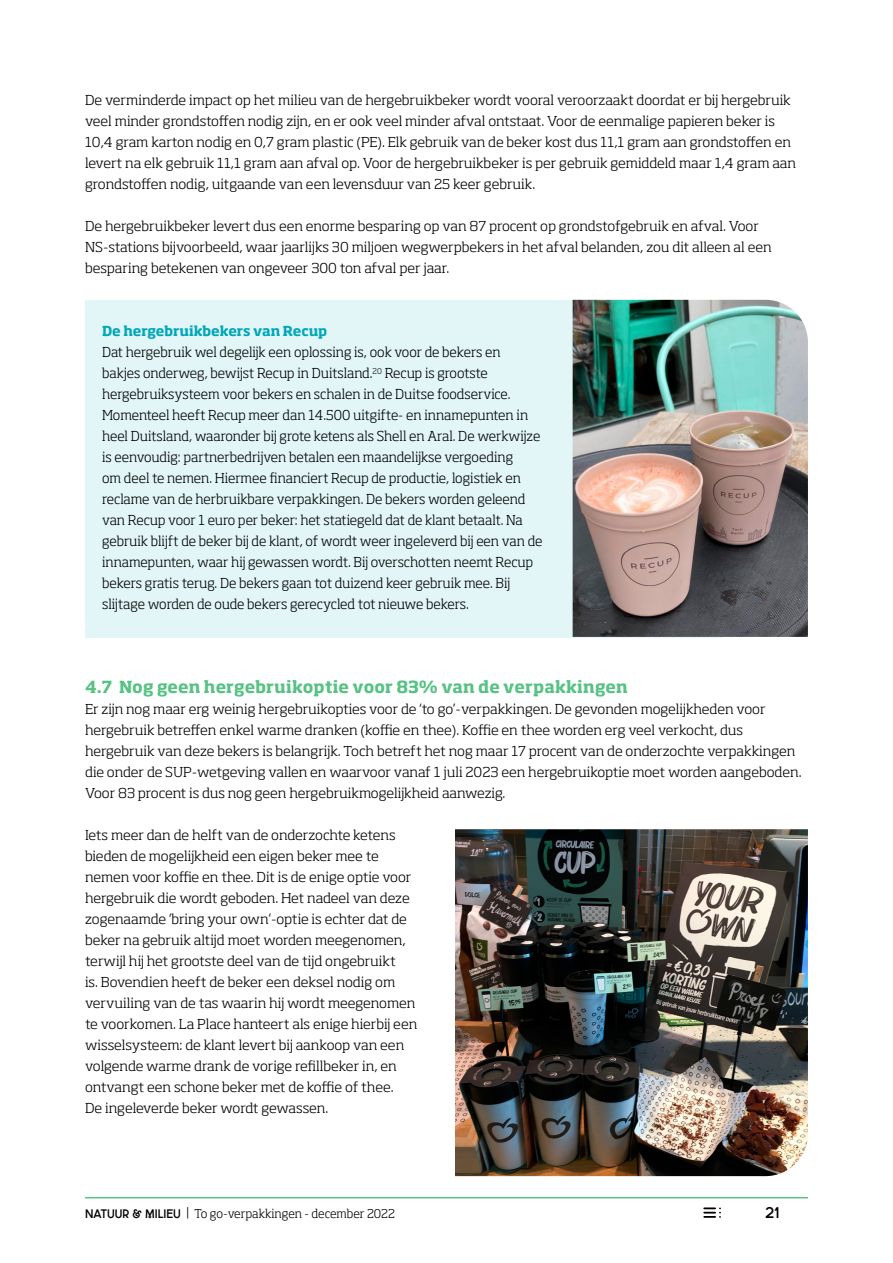
<style>
.page{position:relative;width:893px;height:1263px;background:#fff}
.page>*{position:absolute;margin:0;border:0;box-sizing:border-box;transform-origin:0 0}
.t1{font:700 16.5px "Soho Std";letter-spacing:.005em;color:#57c283}
.t2{font:15px "N&M Utrecht Bold";color:#000}
.t3{font:300 13.5px/21px "Soho Std";letter-spacing:-.005em;color:#000;scale:1.05 1}
.t4{font:300 13.5px/21px "Soho Std";letter-spacing:-.005em;color:#000}
.t5{font:700 13.5px "Soho Std";letter-spacing:-.005em;color:#00a7b9}
.t6{font:300 12px "Soho Std";color:#000}
.s1{font-family:"N&M Utrecht Bold";font-weight:400}
</style>
<div class="page">
<hr style="left:85px;top:1197px;width:723px;height:1px;background:#57c283">
<svg style="left:704px;top:1207px;width:17px;height:11px"></svg>
<div style="left:85px;top:300px;width:638px;height:22px;background:#e2f6f8"></div>
<div style="left:85px;top:321px;width:638px;height:22px;background:#e2f6f8"></div>
<div style="left:85px;top:342px;width:638px;height:274px;background:#e2f6f8"></div>
<div style="left:85px;top:615px;width:638px;height:22px;background:#e2f6f8"></div>
<img style="left:573px;top:300px;width:235px;height:337px">
<img style="left:455px;top:829px;width:353px;height:347px">
<p class="t3" style="left:85px;top:89px;width:679px">De verminderde impact op het milieu van de hergebruikbeker wordt vooral veroorzaakt doordat er bij hergebruik veel minder grondstoffen nodig zijn, en er ook veel minder afval ontstaat. Voor de eenmalige papieren beker is 10,4 gram karton nodig en 0,7 gram plastic (PE). Elk gebruik van de beker kost dus 11,1 gram aan grondstoffen en levert na elk gebruik 11,1 gram aan afval op. Voor de hergebruikbeker is per gebruik gemiddeld maar 1,4 gram aan grondstoffen nodig, uitgaande van een levensduur van 25 keer gebruik.</p>
<p class="t3" style="left:85px;top:215px;width:655px">De hergebruikbeker levert dus een enorme besparing op van 87 procent op grondstofgebruik en afval. Voor<br>NS-stations bijvoorbeeld, waar jaarlijks 30 miljoen wegwerpbekers in het afval belanden, zou dit alleen al een besparing betekenen van ongeveer 300 ton afval per jaar.</p>
<p class="t5" style="left:102px;top:322px;width:227px">De hergebruikbekers van Recup</p>
<p class="t4" style="left:102px;top:341px;width:442px">Dat hergebruik wel degelijk een oplossing is, ook voor de bekers en<br>bakjes onderweg, bewijst Recup in Duitsland. <sup>20</sup> Recup is grootste hergebruiksysteem voor bekers en schalen in de Duitse foodservice.<br>Momenteel heeft Recup meer dan 14.500 uitgifte- en innamepunten in heel Duitsland, waaronder bij grote ketens als Shell en Aral. De werkwijze is eenvoudig: partnerbedrijven betalen een maandelijkse vergoeding<br>om deel te nemen. Hiermee financiert Recup de productie, logistiek en reclame van de herbruikbare verpakkingen. De bekers worden geleend van Recup voor 1 euro per beker: het statiegeld dat de klant betaalt. Na gebruik blijft de beker bij de klant, of wordt weer ingeleverd bij een van de innamepunten, waar hij gewassen wordt. Bij overschotten neemt Recup bekers gratis terug. De bekers gaan tot duizend keer gebruik mee. Bij slijtage worden de oude bekers gerecycled tot nieuwe bekers.</p>
<p class="t1" style="left:85px;top:676px;width:544px">4.7 Nog geen hergebruikoptie voor 83% van de verpakkingen</p>
<p class="t3" style="left:85px;top:698px;width:682px">Er zijn nog maar erg weinig hergebruikopties voor de ‘to go’-verpakkingen. De gevonden mogelijkheden voor hergebruik betreffen enkel warme dranken (koffie en thee). Koffie en thee worden erg veel verkocht, dus hergebruik van deze bekers is belangrijk. Toch betreft het nog maar 17 procent van de onderzochte verpakkingen die onder de SUP-wetgeving vallen en waarvoor vanaf 1 juli 2023 een hergebruikoptie moet worden aangeboden.<br>Voor 83 procent is dus nog geen hergebruikmogelijkheid aanwezig.</p>
<p class="t3" style="left:85px;top:824px;width:318px">Iets meer dan de helft van de onderzochte ketens bieden de mogelijkheid een eigen beker mee te nemen voor koffie en thee. Dit is de enige optie voor hergebruik die wordt geboden. Het nadeel van deze zogenaamde ‘bring your own’-optie is echter dat de beker na gebruik altijd moet worden meegenomen, terwijl hij het grootste deel van de tijd ongebruikt<br>is. Bovendien heeft de beker een deksel nodig om vervuiling van de tas waarin hij wordt meegenomen te voorkomen. La Place hanteert als enige hierbij een wisselsysteem: de klant levert bij aankoop van een volgende warme drank de vorige refillbeker in, en ontvangt een schone beker met de koffie of thee.<br>De ingeleverde beker wordt gewassen.</p>
<p class="t6" style="left:85px;top:1206px;width:311px"><span class="s1">NATUUR &amp; MILIEU</span> | To go-verpakkingen - december 2022</p>
<p class="t2" style="left:765px;top:1206px;width:16px">21</p>
</div>
